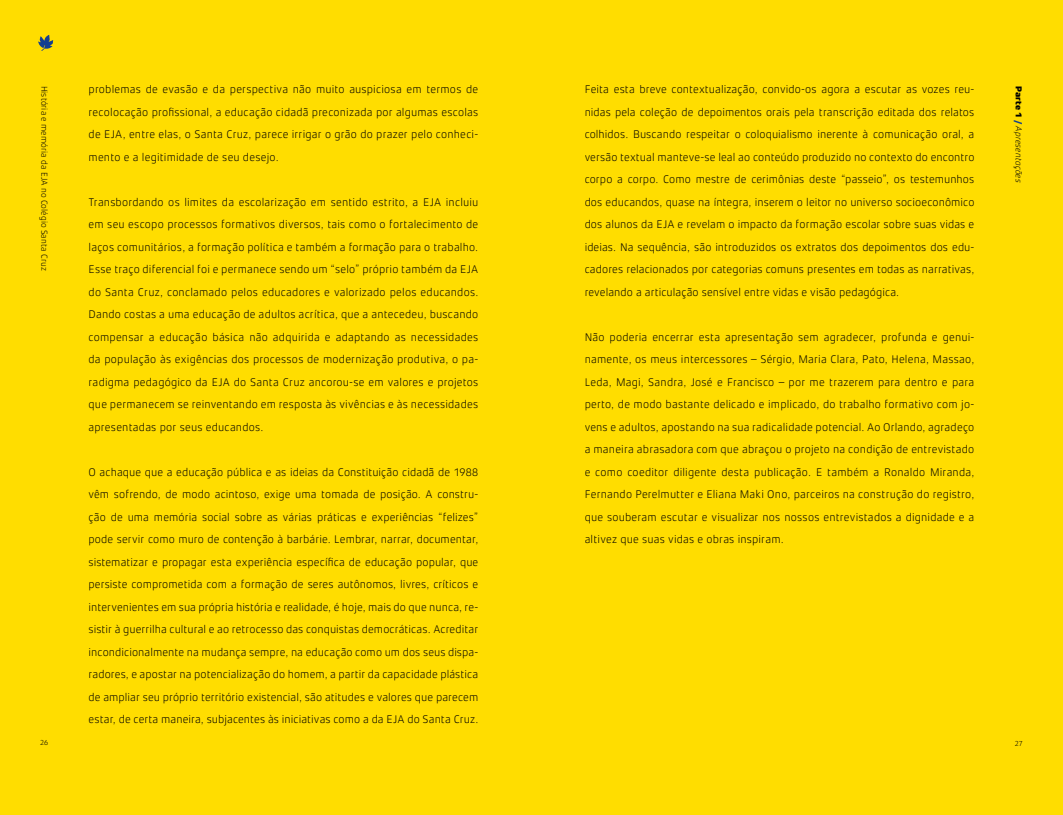
<style>
.page{position:relative;width:1063px;height:815px;background:#fd0}
.page>*{position:absolute;margin:0;border:0;box-sizing:border-box;transform-origin:0 0}
.t1{font:300 11.25px/22.5px "Xenois Sans Pro";letter-spacing:.01em;color:#000;text-align:justify}
.t2{font:300 8.75px "Xenois Sans Pro";color:#000}
.t3{font:italic 300 8.75px "Xenois Sans Pro";color:#000}
.t4{font:300 7.5px "Xenois Sans Pro";color:#000}
.s1{font-weight:800;font-style:normal}
.s2{font-weight:800;font-style:normal;color:#143f90}
</style>
<div class="page">
<svg style="left:38px;top:35px;width:15px;height:16px"></svg>
<p class="t2" style="left:49px;top:86px;width:186px;rotate:90deg">História e memória da EJA no Colégio Santa Cruz</p>
<p class="t1" style="left:585px;top:78px;width:391px">Feita esta breve contextualização, convido-os agora a escutar as vozes reu&shy;nidas pela coleção de depoimentos orais pela transcrição editada dos relatos colhidos. Buscando respeitar o coloquialismo inerente à comunicação oral, a versão textual manteve-se leal ao conteúdo produzido no contexto do encontro corpo a corpo. Como mestre de cerimônias deste “passeio”, os testemunhos dos educandos, quase na íntegra, inserem o leitor no universo socioeconômico dos alunos da EJA e revelam o impacto da formação escolar sobre suas vidas e ideias. Na sequência, são introduzidos os extratos dos depoimentos dos edu&shy;cadores relacionados por categorias comuns presentes em todas as narrativas, revelando a articulação sensível entre vidas e visão pedagógica.</p>
<p class="t1" style="left:585px;top:326px;width:391px">Não poderia encerrar esta apresentação sem agradecer, profunda e genui&shy;namente, os meus intercessores – Sérgio, Maria Clara, Pato, Helena, Massao, Leda, Magi, Sandra, José e Francisco – por me trazerem para dentro e para perto, de modo bastante delicado e implicado, do trabalho formativo com jo&shy;vens e adultos, apostando na sua radicalidade potencial. Ao Orlando, agradeço a maneira abrasadora com que abraçou o projeto na condição de entrevistado e como coeditor diligente desta publicação. E também a Ronaldo Miranda, Fernando Perelmutter e Eliana Maki Ono, parceiros na construção do registro, que souberam escutar e visualizar nos nossos entrevistados a dignidade e a altivez que suas vidas e obras inspiram.</p>
<p class="t1" style="left:89px;top:78px;width:391px">problemas de evasão e da perspectiva não muito auspiciosa em termos de recolocação profissional, a educação cidadã preconizada por algumas escolas de EJA, entre elas, o Santa Cruz, parece irrigar o grão do prazer pelo conheci&shy;mento e a legitimidade de seu desejo.</p>
<p class="t1" style="left:89px;top:191px;width:391px">Transbordando os limites da escolarização em sentido estrito, a EJA incluiu em seu escopo processos formativos diversos, tais como o fortalecimento de laços comunitários, a formação política e também a formação para o trabalho.<br>Esse traço diferencial foi e permanece sendo um “selo” próprio também da EJA do Santa Cruz, conclamado pelos educadores e valorizado pelos educandos.<br>Dando costas a uma educação de adultos acrítica, que a antecedeu, buscando compensar a educação básica não adquirida e adaptando as necessidades da população às exigências dos processos de modernização produtiva, o pa&shy;radigma pedagógico da EJA do Santa Cruz ancorou-se em valores e projetos que permanecem se reinventando em resposta às vivências e às necessidades apresentadas por seus educandos.</p>
<p class="t1" style="left:89px;top:461px;width:391px">O achaque que a educação pública e as ideias da Constituição cidadã de 1988 vêm sofrendo, de modo acintoso, exige uma tomada de posição. A constru&shy;ção de uma memória social sobre as várias práticas e experiências “felizes” pode servir como muro de contenção à barbárie. Lembrar, narrar, documentar, sistematizar e propagar esta experiência específica de educação popular, que persiste comprometida com a formação de seres autônomos, livres, críticos e intervenientes em sua própria história e realidade, é hoje, mais do que nunca, re&shy;sistir à guerrilha cultural e ao retrocesso das conquistas democráticas. Acreditar incondicionalmente na mudança sempre, na educação como um dos seus dispa&shy;radores, e apostar na potencialização do homem, a partir da capacidade plástica de ampliar seu próprio território existencial, são atitudes e valores que parecem estar, de certa maneira, subjacentes às iniciativas como a da EJA do Santa Cruz.</p>
<p class="t4" style="left:40px;top:738px;width:10px">26</p>
<p class="t3" style="left:1024px;top:86px;width:99px;rotate:90deg"><span class="s1">Parte 1</span> <span class="s2">/</span>Apresentações</p>
<p class="t4" style="left:1015px;top:739px;width:10px">27</p>
</div>
